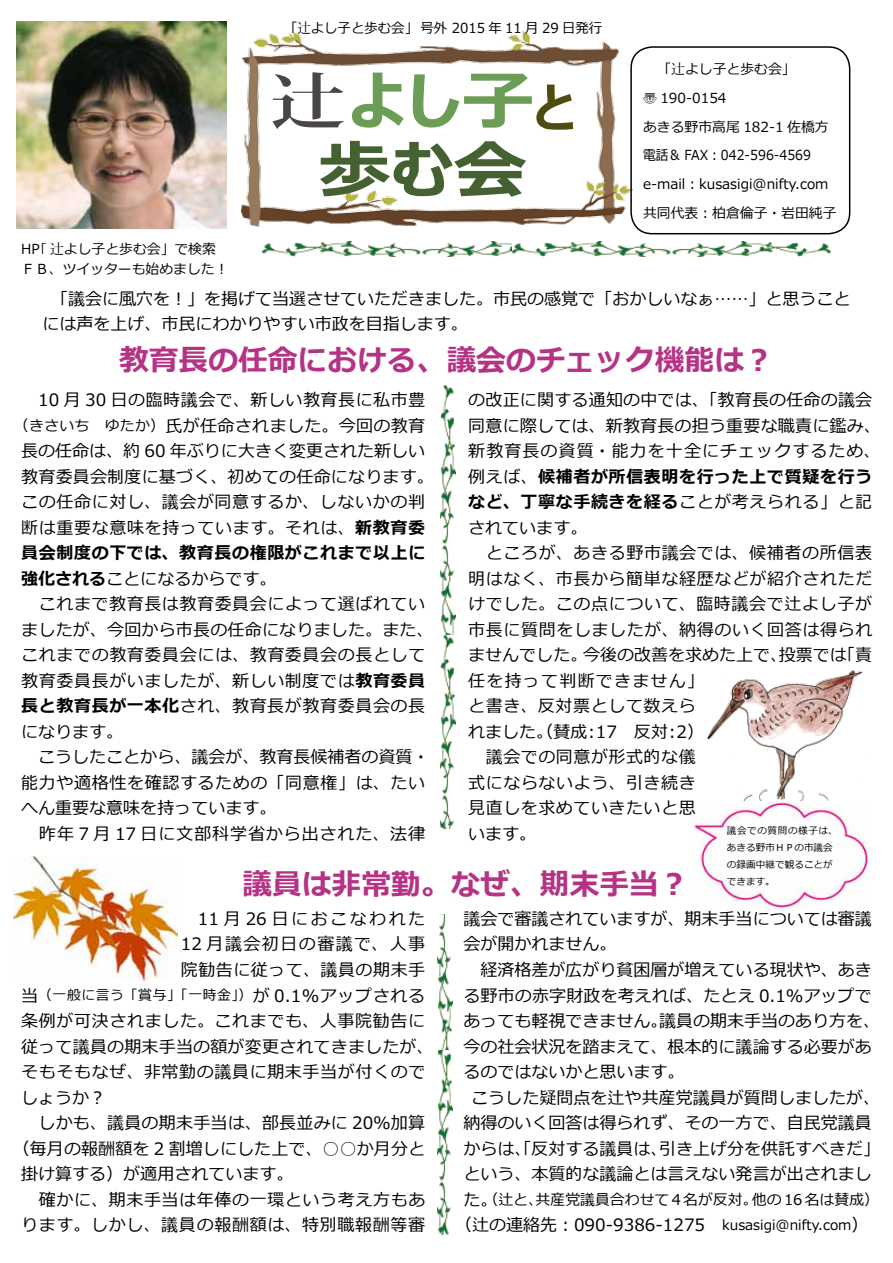
<style>
.page{position:relative;width:893px;height:1263px;background:#fff}
.page>*{position:absolute;margin:0;border:0;box-sizing:border-box;transform-origin:0 0}
.t1{font:700 60.15px "Koz Min Pro";color:#494645;scale:1.25 1}
.t2{font:italic 700 29.7px "Meiryo";color:#b63284}
.t3{font:16.95px/25.5px "Meiryo";letter-spacing:.01em;color:#000}
.t4{font:16.95px/25.5px "Meiryo";letter-spacing:.035em;color:#000}
.t5{font:16.95px/25.5px "Meiryo";letter-spacing:.03em;color:#000;text-align:right}
.t6{font:16.95px/25.5px "Meiryo";letter-spacing:.04em;color:#000;text-align:right}
.t7{font:700 16.95px "Meiryo";letter-spacing:.035em;color:#000}
.t8{font:16.95px "Meiryo";letter-spacing:.06em;color:#000}
.t9{font:16.95px "Meiryo";letter-spacing:.07em;color:#000}
.t10{font:14.85px "Meiryo";color:#000}
.t11{font:13.8px/28.7px "Meiryo";color:#000}
.t12{font:13.8px "Meiryo";letter-spacing:.04em;color:#000}
.t13{font:9.6px/17px "Meiryo";letter-spacing:.005em;color:#000}
.s1{font-family:"Koz Min Pro"}
.s2{font-weight:400}
.s3{font-weight:700}
.s4{font-size:14.85px}
</style>
<div class="page">
<img style="left:706px;top:669px;width:157px;height:133px">
<img style="left:13px;top:857px;width:165px;height:124px">
<img style="left:688px;top:802px;width:180px;height:108px">
<img style="left:242px;top:31px;width:389px;height:195px">
<img style="left:17px;top:21px;width:210px;height:207px">
<div style="left:630px;top:46px;width:220px;height:188px;border:1px solid #000;border-radius:21px"></div>
<img style="left:263px;top:242px;width:250px;height:15px">
<img style="left:513px;top:242px;width:317px;height:15px">
<svg style="left:346px;top:72px;width:227px;height:58px"></svg>
<svg style="left:320px;top:141px;width:206px;height:56px"></svg>
<img style="left:441px;top:386px;width:15px;height:250px">
<img style="left:441px;top:636px;width:15px;height:192px">
<img style="left:437px;top:914px;width:15px;height:136px">
<img style="left:437px;top:1050px;width:15px;height:185px">
<div style="left:271px;top:70px;width:75px;height:62px;background:#fff"></div>
<p class="t11" style="left:21px;top:240px;width:209px;line-height:20.2px">HP｢<span class="s1">辻</span>よし子と歩む会」で検索<br>ＦＢ、ツイッターも始めました!</p>
<p class="t11" style="left:284px;top:15px;width:320px">「<span class="s1">辻</span>よし子と歩む会」号外 2015 年 11 月 29 日発行</p>
<h1 class="t1" style="left:271px;top:58px;width:61px">辻</h1>
<p class="t11" style="left:643px;top:56px;width:195px;text-indent:14px">「<span class="s1">辻</span>よし子と歩む会「<br>〠 190-0154<br>あきる野市高尾 182-1 佐橋方電話＆ FAX：042-596-4569<br>-e mail：kusasigi@nifty.com共同代表：柏倉倫子・岩田純子</p>
<p class="t3" style="left:43px;top:287px;width:809px">　「議会に風穴を！」を掲げて当選させていただきました。市民の感覚で「おかしいなぁ……」と思うことには声を上げ、市民にわかりやすい市政を目指します。</p>
<h2 class="t2" style="left:119px;top:339px;width:656px">教育長の任命における、議会のチェック機能は?</h2>
<p class="t5" style="left:21px;top:388px;width:406px">　10 月 30 日の臨時議会で、新しい教育長に私市豊氏が任命されました。今回の教育</p>
<p class="t3" style="left:468px;top:388px;width:405px">の改正に関する通知の中では、「教育長の任命の議会</p>
<p class="t3" style="left:468px;top:414px;width:414px">同意に際しては、新教育長の担う重要な職責に鑑み、</p>
<p class="t8" style="left:468px;top:439px;width:414px">新教育長の資質・能力を十全にチェックするため、</p>
<p class="t7" style="left:468px;top:465px;width:406px"><span class="s2">例えば、</span>候補者が所信表明を行った上で質疑を行う</p>
<p class="t7" style="left:468px;top:490px;width:405px">など、丁寧な手続きを経る<span class="s2">ことが考えられる」と記</span></p>
<p class="t3" style="left:468px;top:516px;width:121px">されています。</p>
<p class="t4" style="left:468px;top:541px;width:405px">　ところが、あきる野市議会では、候補者の所信表</p>
<p class="t4" style="left:468px;top:567px;width:406px">明はなく、市長から簡単な経歴などが紹介されただ</p>
<p class="t4" style="left:468px;top:592px;width:405px">けでした。この点について、臨時議会で辻よし子が</p>
<p class="t4" style="left:468px;top:618px;width:406px">市長に質問をしましたが、納得のいく回答は得られ</p>
<p class="t3" style="left:838px;top:643px;width:36px">「責</p>
<p class="t10" style="left:14px;top:415px;width:153px">（きさいち　ゆたか）</p>
<p class="t4" style="left:21px;top:439px;width:414px">長の任命は、約 60 年ぶりに大きく変更された新しい教育委員会制度に基づく、初めての任命になります。この任命に対し、議会が同意するか、しないかの判断は重要な意味を持っています。それは、<span class="s3">新教育委員会制度の下では、教育長の権限がこれまで以上に強化される</span>ことになるからです。<br>　これまで教育長は教育委員会によって選ばれていましたが、今回から市長の任命になりました。また、これまでの教育委員会には、教育委員会の長として教育委員長がいましたが、新しい制度では<span class="s3">教育委員長と教育長が一本化</span>され、教育長が教育委員会の長になります。<br>　こうしたことから、議会が、教育長候補者の資質・能力や適格性を確認するための「同意権」は、たいへん重要な意味を持っています。<br>　昨年 7 月 17 日に文部科学省から出された、法律</p>
<p class="t3" style="left:583px;top:643px;width:206px">今後の改善を求めた上で、</p>
<p class="t3" style="left:779px;top:643px;width:70px">投票では</p>
<p class="t3" style="left:468px;top:643px;width:121px">ませんでした。</p>
<p class="t9" style="left:468px;top:669px;width:237px">任を持って判断できません「</p>
<p class="t4" style="left:468px;top:694px;width:229px">と書き、反対票として数えら</p>
<p class="t3" style="left:664px;top:720px;width:42px">：2(</p>
<p class="t5" style="left:468px;top:720px;width:229px;text-align:left">れました。（賛成<br>　議会での同意が形式的な儀式にならないよう、引き続き見直しを求めていきたいと思います。</p>
<p class="t3" style="left:583px;top:720px;width:86px">：17　反対</p>
<p class="t13" style="left:727px;top:823px;width:112px">議会での質問の様子は、あきる野市ＨＰの市議会の録画中継で観ることができます。</p>
<h2 class="t2" style="left:242px;top:864px;width:448px">議員は非常勤。なぜ、期末手当?</h2>
<p class="t6" style="left:181px;top:907px;width:246px">　11月 26 日におこなわれた<br>12 月議会初日の審議で、人事院勧告に従って、議員の期末手が 0.1％アップされる</p>
<p class="t3" style="left:21px;top:983px;width:19px">当</p>
<p class="t4" style="left:21px;top:1009px;width:405px">条例が可決されました。これまでも、人事院勧告に</p>
<p class="t3" style="left:21px;top:1034px;width:414px">従って議員の期末手当の額が変更されてきましたが、</p>
<p class="t4" style="left:21px;top:1060px;width:406px">そもそもなぜ、非常勤の議員に期末手当が付くので</p>
<p class="t3" style="left:21px;top:1085px;width:87px">しょうか?</p>
<p class="t3" style="left:21px;top:1111px;width:405px">　しかも、議員の期末手当は、部長並みに 20％加算</p>
<p class="t3" style="left:13px;top:1136px;width:414px">（毎月の報酬額を 2 割増しにした上で、○○か月分と</p>
<p class="t3" style="left:21px;top:1162px;width:274px">掛け算する）が適用されています。</p>
<p class="t4" style="left:21px;top:1187px;width:406px">　確かに、期末手当は年俸の一環という考え方もあ</p>
<p class="t6" style="left:21px;top:1213px;width:405px">ります。しかし、議員の報酬額は、特別職報酬等審</p>
<p class="t12" style="left:38px;top:986px;width:215px">（一般に言う「賞与」「一時金」）</p>
<p class="t3" style="left:463px;top:907px;width:410px">議会で審議されていますが、期末手当については審議</p>
<p class="t3" style="left:463px;top:932px;width:155px">会が開かれません。</p>
<p class="t3" style="left:463px;top:958px;width:410px">　経済格差が広がり貧困層が増えている現状や、あき</p>
<p class="t3" style="left:463px;top:983px;width:410px">る野市の赤字財政を考えれば、たとえ 0.1％アップで</p>
<p class="t3" style="left:659px;top:1009px;width:223px">議員の期末手当のあり方を、</p>
<p class="t3" style="left:463px;top:1009px;width:206px">あっても軽視できません。</p>
<p class="t3" style="left:463px;top:1034px;width:410px">今の社会状況を踏まえて、根本的に議論する必要があ</p>
<p class="t3" style="left:463px;top:1060px;width:223px">るのではないかと思います。</p>
<p class="t3" style="left:471px;top:1085px;width:410px">こうした疑問点を辻や共産党議員が質問しましたが、</p>
<p class="t3" style="left:463px;top:1111px;width:410px">納得のいく回答は得られず、その一方で、自民党議員</p>
<p class="t3" style="left:659px;top:1136px;width:223px">引き上げ分を供託すべきだ「</p>
<p class="t3" style="left:463px;top:1136px;width:410px">からは、「反対する議員は、<br>という、本質的な議論とは言えない発言が出されまし</p>
<p class="t10" style="left:752px;top:1189px;width:129px">他の16 名は賛成(</p>
<p class="t3" style="left:463px;top:1187px;width:36px">た。<span class="s4">（</span></p>
<p class="t10" style="left:536px;top:1189px;width:224px">共産党議員合わせて4 名が反対。</p>
<p class="t10" style="left:498px;top:1189px;width:46px">辻と、</p>
<p class="t3" style="left:455px;top:1213px;width:269px">（辻の連絡先：090-9386-1275　</p>
<p class="t3" style="left:851px;top:1213px;width:19px">(</p>
<p class="t11" style="left:722px;top:1211px;width:131px">kusasigi@nifty.com</p>
</div>
